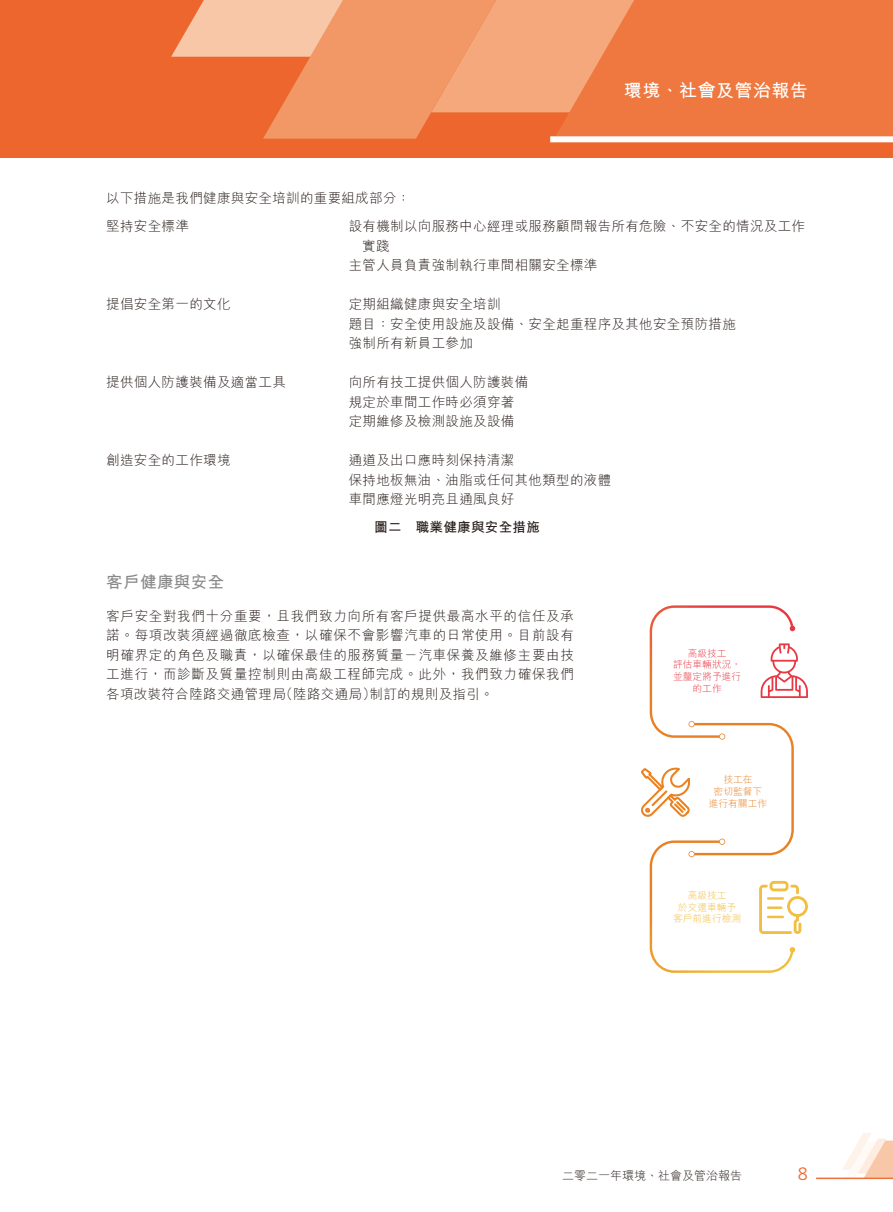
<style>
.page{position:relative;width:893px;height:1212px;background:#fff}
.page>*{position:absolute;margin:0;border:0;box-sizing:border-box;transform-origin:0 0}
.t1{font:700 18px "M Hei HK";letter-spacing:.025em;color:#fff}
.t2{font:300 18px "Frutiger LT Std";color:#ec662d}
.t3{font:700 16.5px "M Hei HK";letter-spacing:.025em;color:#898989}
.t4{font:300 13.5px/19.5px "M Hei HK";letter-spacing:.025em;color:#231916}
.t5{font:300 13.5px "M Hei HK";letter-spacing:.05em;color:#231916}
.t6{font:700 13.5px "M Hei HK";letter-spacing:.025em;color:#231916}
.t7{font:300 12px "M Hei HK";color:#231916}
.t8{font:9.75px/11.7px "M Hei HK Light E Ten B5 H";color:#e83844;text-align:center}
.t9{font:9.75px/11.7px "M Hei HK Light E Ten B5 H";color:#f2be40;text-align:center}
.t10{font:9.75px/11.7px "M Hei HK Light E Ten B5 H";color:#e98222;text-align:center}
</style>
<div class="page">
<div style="left:0;top:0;width:893px;height:158px;background:#ec662e"></div>
<svg style="left:171px;top:0;width:383px;height:139px"></svg>
<svg style="left:554px;top:0;width:339px;height:136px;fill:#ee783f"></svg>
<svg style="left:842px;top:1133px;width:51px;height:44px"></svg>
<hr style="left:816px;top:1177px;width:77px;height:2px;background:#ed7239">
<div style="left:550px;top:136px;width:343px;height:6px;background:#fff"></div>
<svg style="left:641px;top:605px;width:167px;height:368px"></svg>
<h1 class="t1" style="left:624px;top:77px;width:186px">環境、社會及管治報告</h1>
<p class="t4" style="left:349px;top:184px;width:458px;line-height:28px;text-indent:-242px">以下措施是我們健康與安全培訓的重要組成部分：<br>設有機制以向服務中心經理或服務顧問報告所有危險、不安全的情況及工作</p>
<p class="t4" style="left:106px;top:216px;width:84px">堅持安全標準</p>
<p class="t4" style="left:106px;top:294px;width:126px">提倡安全第一的文化</p>
<p class="t4" style="left:106px;top:372px;width:181px">提供個人防護裝備及適當工具</p>
<p class="t4" style="left:106px;top:450px;width:126px">創造安全的工作環境</p>
<p class="t4" style="left:349px;top:236px;width:250px;text-indent:13px">實踐<br>主管人員負責強制執行車間相關安全標準</p>
<p class="t4" style="left:349px;top:294px;width:153px">定期組織健康與安全培訓</p>
<p class="t4" style="left:349px;top:314px;width:389px">題目：安全使用設施及設備、安全起重程序及其他安全預防措施強制所有新員工參加</p>
<p class="t4" style="left:349px;top:372px;width:181px">向所有技工提供個人防護裝備</p>
<p class="t4" style="left:349px;top:392px;width:167px">規定於車間工作時必須穿著定期維修及檢測設施及設備</p>
<p class="t4" style="left:349px;top:450px;width:167px">通道及出口應時刻保持清潔</p>
<p class="t4" style="left:349px;top:470px;width:264px">保持地板無油、油脂或任何其他類型的液體車間應燈光明亮且通風良好</p>
<p class="t6" style="left:416px;top:518px;width:126px">職業健康與安全措施</p>
<p class="t6" style="left:374px;top:518px;width:29px">圖二</p>
<p class="t3" style="left:106px;top:570px;width:119px">客戶健康與安全</p>
<p class="t5" style="left:106px;top:609px;width:469px">客戶安全對我們十分重要，且我們致力向所有客戶提供最高水平的信任及承</p>
<p class="t5" style="left:106px;top:628px;width:469px">諾。每項改裝須經過徹底檢查，以確保不會影響汽車的日常使用。目前設有</p>
<p class="t5" style="left:106px;top:648px;width:469px">明確界定的角色及職責，以確保最佳的服務質量－汽車保養及維修主要由技</p>
<p class="t5" style="left:106px;top:667px;width:469px">工進行，而診斷及質量控制則由高級工程師完成。此外，我們致力確保我們</p>
<p class="t4" style="left:370px;top:684px;width:126px">制訂的規則及指引。</p>
<p class="t4" style="left:279px;top:684px;width:98px">（陸路交通局）</p>
<p class="t4" style="left:106px;top:684px;width:181px">各項改裝符合陸路交通管理局</p>
<p class="t8" style="left:673px;top:647px;width:70px">高級技工<br>評估車輛狀況，並釐定將予進行的工作</p>
<p class="t10" style="left:709px;top:774px;width:60px">技工在<br>密切監督下進行有關工作</p>
<p class="t9" style="left:673px;top:889px;width:70px">高級技工<br>於交還車輛予客戶前進行檢測</p>
<p class="t7" style="left:562px;top:1169px;width:181px">二零二一年環境、社會及管治報告</p>
<h1 class="t2" style="left:798px;top:1164px;width:12px">8</h1>
</div>
